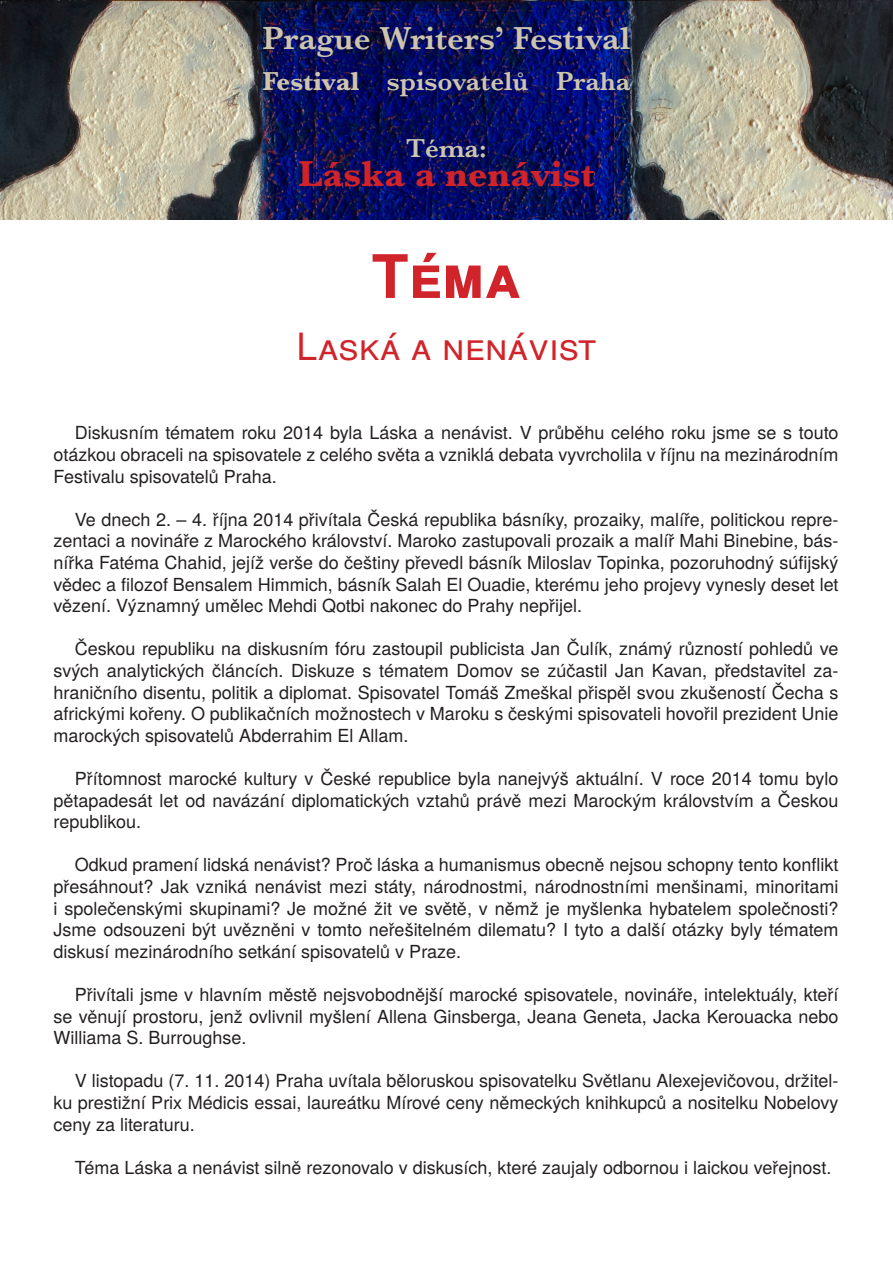
<style>
.page{position:relative;width:893px;height:1263px;background:#fff}
.page>*{position:absolute;margin:0;border:0;box-sizing:border-box;transform-origin:0 0}
.Main_Title{font:700 60px "Te X Gyre Heros";color:#d1232a}
.t1{font:700 37.5px "Baskerville";color:#d1232a}
.Sub-title{font:37.5px "Te X Gyre Heros";color:#d1232a}
.t2{font:600 33px "Baskerville";color:#cdc5ae}
.t3{font:600 27px "Baskerville";color:#cdc5ae}
.t4{font:18px/21.6px "Te X Gyre Heros";color:#231f20;text-align:justify}
.s1{font-weight:700}
</style>
<div class="page">
<img style="left:0;top:0;width:893px;height:219px">
<h3 class="t2" style="left:263px;top:15px;width:369px">Prague Writers’ Festival</h3>
<h3 class="t3" style="left:263px;top:62px;width:369px"><span class="s1">Festival</span> spisovatelů Praha</h3>
<h3 class="t3" style="left:406px;top:129px;width:82px">Téma:</h3>
<h2 class="t1" style="left:299px;top:147px;width:297px">Láska a nenávist</h2>
<p class="Main_Title" style="left:372px;top:230px;width:151px">Téma</p>
<p class="Sub-title" style="left:296px;top:317px;width:301px">Laská a nenávist</p>
<p class="t4" style="left:54px;top:421px;width:786px;text-indent:21px">Diskusním tématem roku 2014 byla Láska a nenávist. V průběhu celého roku jsme se s touto otázkou obraceli na spisovatele z celého světa a vzniklá debata vyvrcholila v říjnu na mezinárodním Festivalu spisovatelů Praha.</p>
<p class="t4" style="left:54px;top:507px;width:786px;text-indent:21px">Ve dnech 2. – 4. října 2014 přivítala Česká republika básníky, prozaiky, malíře, politickou repre&shy;zentaci a novináře z Marockého království. Maroko zastupovali prozaik a malíř Mahi Binebine, bás&shy;nířka Fatéma Chahid, jejíž verše do češtiny převedl básník Miloslav Topinka, pozoruhodný súfijský vědec a filozof Bensalem Himmich, básník Salah El Ouadie, kterému jeho projevy vynesly deset let vězení. Významný umělec Mehdi Qotbi nakonec do Prahy nepřijel.</p>
<p class="t4" style="left:54px;top:637px;width:786px;text-indent:21px">Českou republiku na diskusním fóru zastoupil publicista Jan Čulík, známý růzností pohledů ve svých analytických článcích. Diskuze s tématem Domov se zúčastil Jan Kavan, představitel za&shy;hraničního disentu, politik a diplomat. Spisovatel Tomáš Zmeškal přispěl svou zkušeností Čecha s africkými kořeny. O publikačních možnostech v Maroku s českými spisovateli hovořil prezident Unie marockých spisovatelů Abderrahim El Allam.</p>
<p class="t4" style="left:54px;top:766px;width:786px;text-indent:21px">Přítomnost marocké kultury v České republice byla nanejvýš aktuální. V roce 2014 tomu bylo pětapadesát let od navázání diplomatických vztahů právě mezi Marockým královstvím a Českou republikou.</p>
<p class="t4" style="left:54px;top:853px;width:786px;text-indent:21px">Odkud pramení lidská nenávist? Proč láska a humanismus obecně nejsou schopny tento konflikt přesáhnout? Jak vzniká nenávist mezi státy, národnostmi, národnostními menšinami, minoritami i společenskými skupinami? Je možné žit ve světě, v němž je myšlenka hybatelem společnosti?<br>Jsme odsouzeni být uvězněni v tomto neřešitelném dilematu? I tyto a další otázky byly tématem diskusí mezinárodního setkání spisovatelů v Praze.</p>
<p class="t4" style="left:54px;top:982px;width:786px;text-indent:21px">Přivítali jsme v hlavním městě nejsvobodnější marocké spisovatele, novináře, intelektuály, kteří se věnují prostoru, jenž ovlivnil myšlení Allena Ginsberga, Jeana Geneta, Jacka Kerouacka nebo Williama S. Burroughse.</p>
<p class="t4" style="left:54px;top:1069px;width:786px;text-indent:21px">V listopadu (7. 11. 2014) Praha uvítala běloruskou spisovatelku Světlanu Alexejevičovou, držitel&shy;ku prestižní Prix Médicis essai, laureátku Mírové ceny německých knihkupců a nositelku Nobelovy ceny za literaturu.</p>
<p class="t4" style="left:75px;top:1155px;width:758px">Téma Láska a nenávist silně rezonovalo v diskusích, které zaujaly odbornou i laickou veřejnost.</p>
</div>
